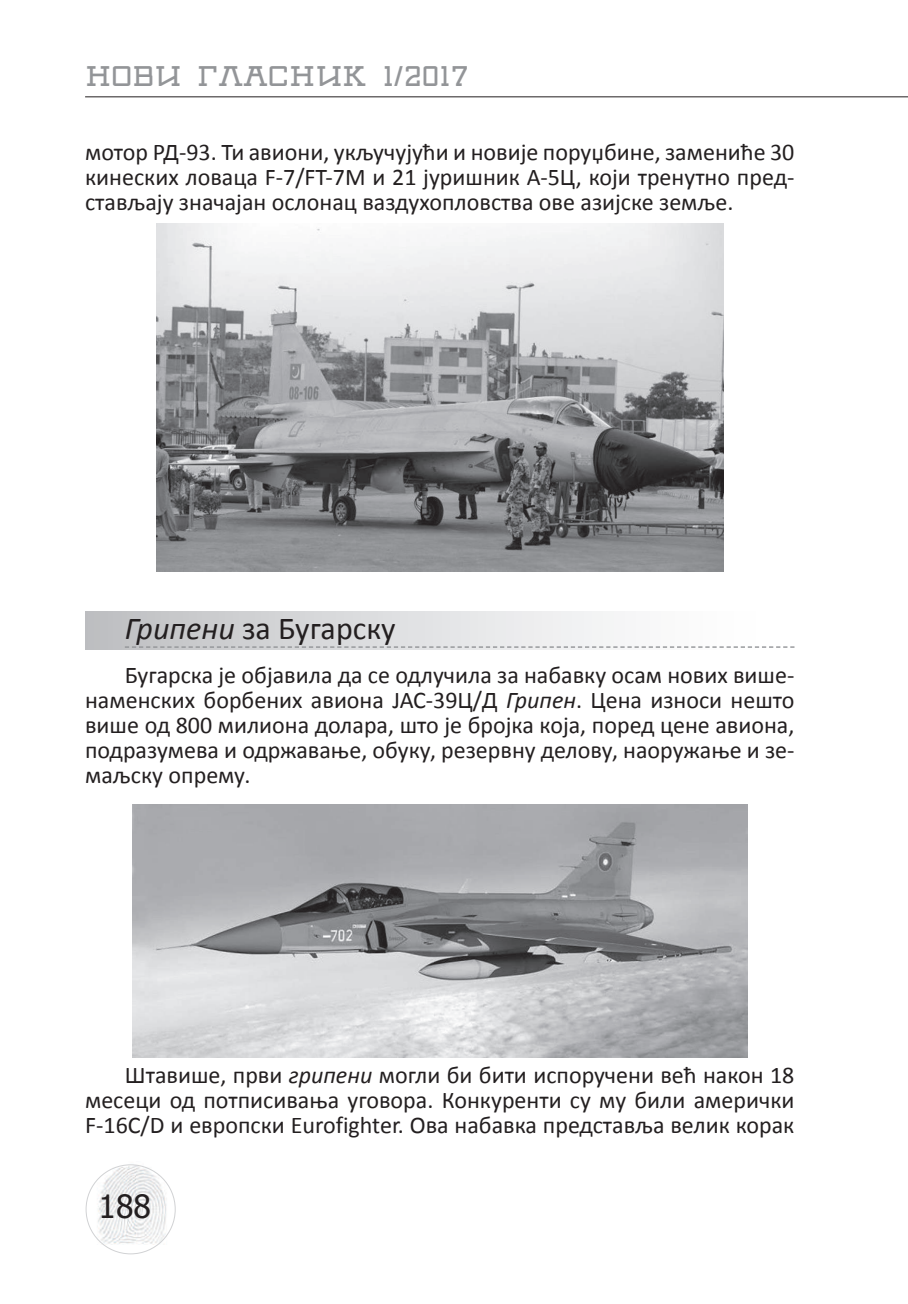
<style>
.page{position:relative;width:908px;height:1304px;background:#fff}
.page>*{position:absolute;margin:0;border:0;box-sizing:border-box;transform-origin:0 0}
.t1{font:32px "Calibri";color:#231f20}
.t2{font:32px "Tahoma";color:#231f20}
.t3{font:24px/25px "Calibri";color:#231f20;text-align:justify}
.t4{font:700 24px "Goliat Cirilica";color:#939598}
.s1{font-style:italic}
</style>
<div class="page">
<img style="left:89px;top:1166px;width:83px;height:79px">
<div style="left:85px;top:612px;width:709px;height:38px;background:linear-gradient(to right,#bfc0c3,#fff)"></div>
<hr style="left:85px;top:96px;width:822px;height:1px;background:#231f20">
<svg style="left:125px;top:646px;width:669px;height:2px"></svg>
<img style="left:156px;top:223px;width:567px;height:348px">
<img style="left:132px;top:805px;width:614px;height:253px">
<p class="t4" style="left:85px;top:65px;width:385px">NOVI GLASNIK 1/2017</p>
<p class="t3" style="left:85px;top:138px;width:710px">мотор РД-93. Ти авиони, укључујући и новије поруџбине, замениће 30 кинеских ловаца F-7/FT-7M и 21 јуришник А-5Ц, који тренутно пред&shy;стављају значајан ослонац ваздухопловства ове азијске земље.</p>
<h1 class="t1" style="left:125px;top:609px;width:272px"><span class="s1">Грипени</span> за Бугарску</h1>
<p class="t3" style="left:85px;top:661px;width:710px;text-indent:40px">Бугарска је објавила да се одлучила за набавку осам нових више&shy;наменских борбених авиона ЈАС-39Ц/Д <span class="s1">Грипен</span>. Цена износи нешто више од 800 милиона долара, што је бројка која, поред цене авиона, подразумева и одржавање, обуку, резервну делову, наоружање и зе&shy;маљску опрему.</p>
<p class="t3" style="left:85px;top:1061px;width:710px;text-indent:40px">Штавише, први <span class="s1">грипени</span> могли би бити испоручени већ након 18 месеци од потписивања уговора. Конкуренти су му били амерички F-16C/D и европски Eurofighter. Ова набавка представља велик корак</p>
<h1 class="t2" style="left:99px;top:1184px;width:54px">188</h1>
</div>
